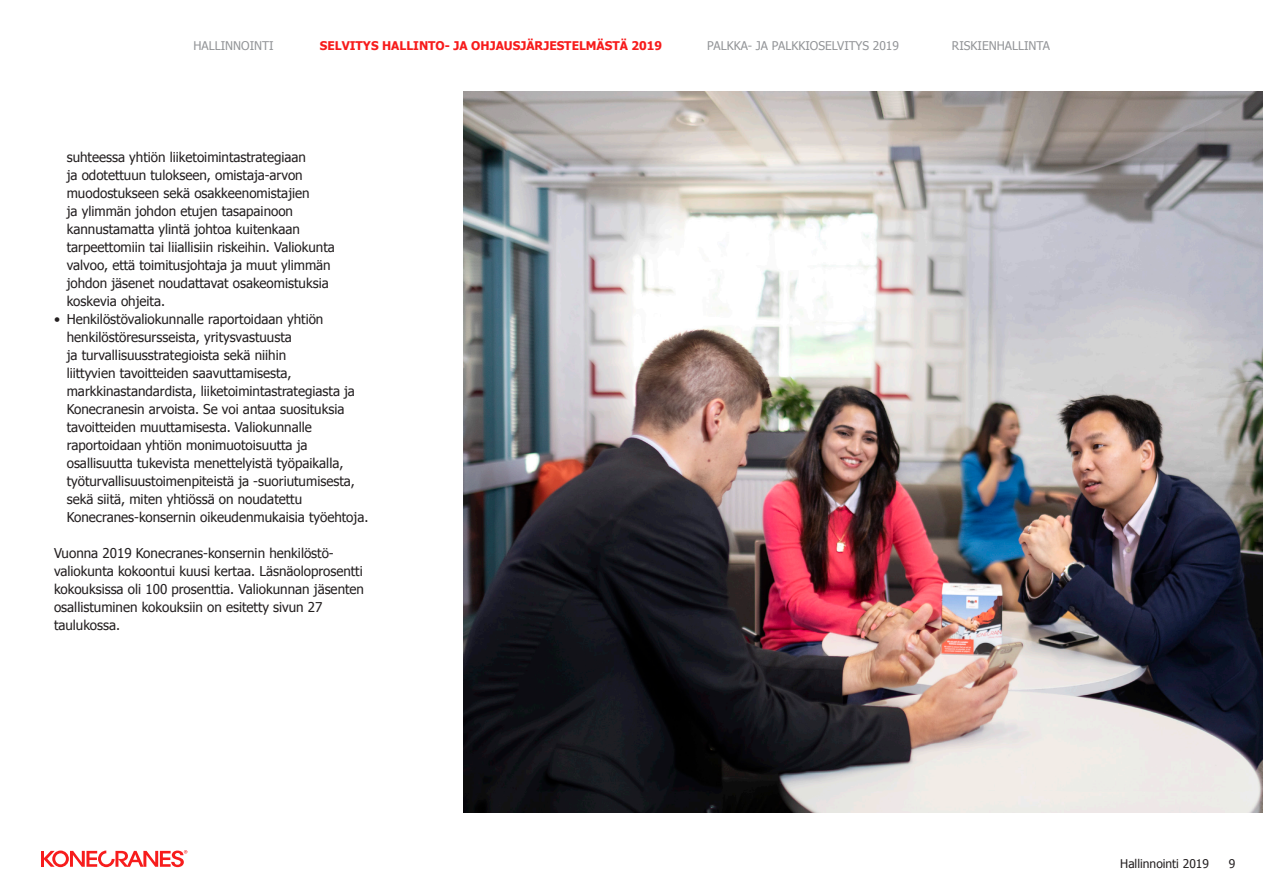
<style>
.page{position:relative;width:1263px;height:893px;background:#fff}
.page>*{position:absolute;margin:0;border:0;box-sizing:border-box;transform-origin:0 0}
.BULLET{font:13.5px/18px "Tahoma";color:#231f20}
.t1{font:12px "Tahoma";color:#939598}
.t2{font:700 12px "Tahoma";color:#f71c1c}
.t3{font:12px "Tahoma";color:#231f20}
</style>
<div class="page">
<img style="left:463px;top:91px;width:800px;height:721px">
<hr style="left:41px;top:851px;width:3px;height:16px;background:#f71c1c">
<svg style="left:44px;top:850px;width:143px;height:17px"></svg>
<p class="t1" style="left:193px;top:38px;width:82px">HALLINNOINTI</p>
<p class="t2" style="left:320px;top:38px;width:344px">SELVITYS HALLINTO- JA OHJAUSJÄRJESTELMÄSTÄ 2019</p>
<p class="t1" style="left:707px;top:38px;width:193px">PALKKA- JA PALKKIOSELVITYS 2019</p>
<p class="t1" style="left:952px;top:38px;width:100px">RISKIENHALLINTA</p>
<p class="BULLET" style="left:67px;top:147px;width:270px">suhteessa yhtiön liiketoimintastrategiaan<br>ja odotettuun tulokseen, omistaja-arvon muodostukseen sekä osakkeenomistajien<br>ja ylimmän johdon etujen tasapainoon kannustamatta ylintä johtoa kuitenkaan tarpeettomiin tai liiallisiin riskeihin. Valiokunta valvoo, että toimitusjohtaja ja muut ylimmän johdon jäsenet noudattavat osakeomistuksia koskevia ohjeita.</p>
<p class="BULLET" style="left:67px;top:309px;width:303px;text-indent:-13px">• Henkilöstövaliokunnalle raportoidaan yhtiön henkilöstöresursseista, yritysvastuusta<br>ja turvallisuusstrategioista sekä niihin<br>liittyvien tavoitteiden saavuttamisesta, markkinastandardista, liiketoimintastrategiasta ja Konecranesin arvoista. Se voi antaa suosituksia tavoitteiden muuttamisesta. Valiokunnalle raportoidaan yhtiön monimuotoisuutta ja osallisuutta tukevista menettelyistä työpaikalla, työturvallisuustoimenpiteistä ja -suoriutumisesta, sekä siitä, miten yhtiössä on noudatettu Konecranes-konsernin oikeudenmukaisia työehtoja.</p>
<p class="BULLET" style="left:54px;top:543px;width:312px">Vuonna 2019 Konecranes-konsernin henkilöstö&shy;valiokunta kokoontui kuusi kertaa. Läsnäoloprosentti kokouksissa oli 100 prosenttia. Valiokunnan jäsenten osallistuminen kokouksiin on esitetty sivun 27 taulukossa.</p>
<p class="t3" style="left:1120px;top:856px;width:90px">Hallinnointi 2019</p>
<p class="t3" style="left:1229px;top:856px;width:8px">9</p>
</div>
